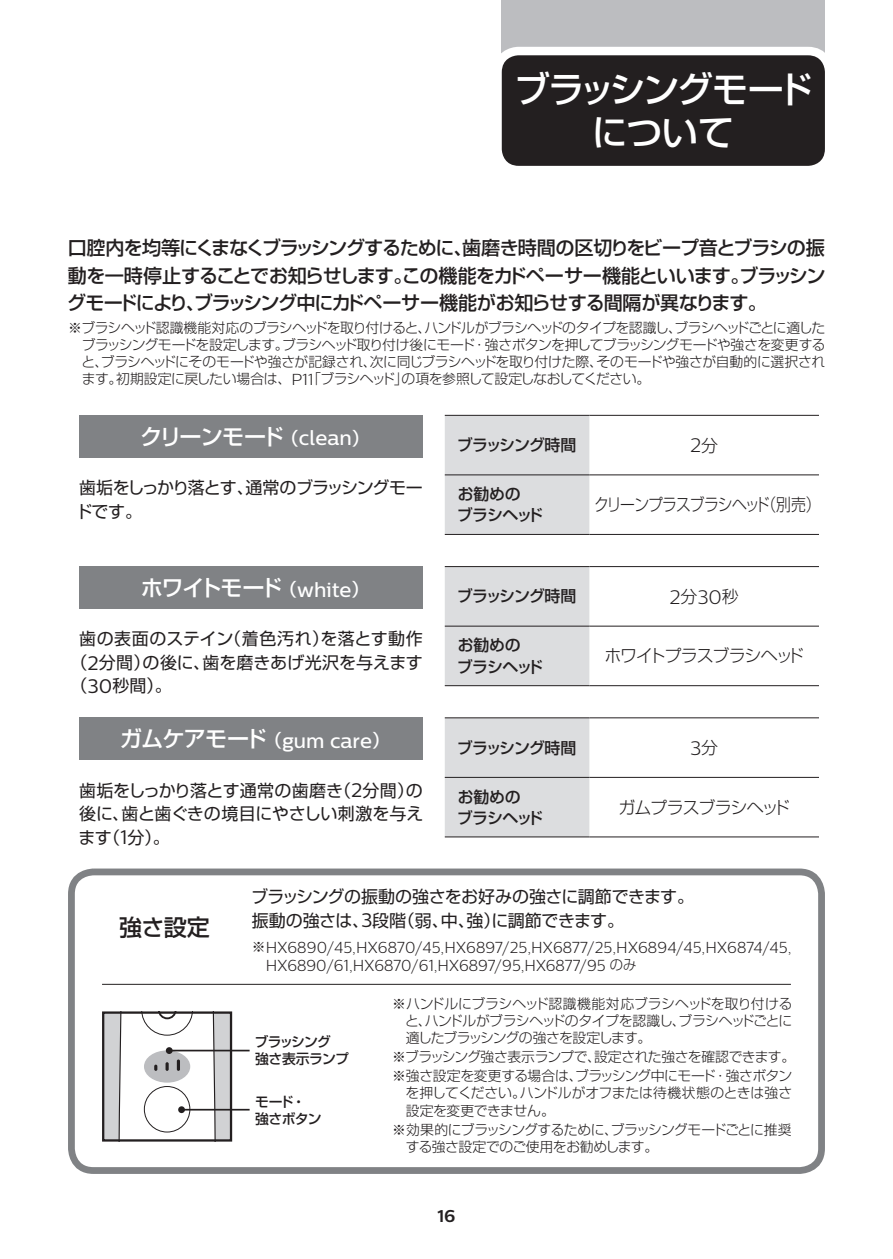
<style>
.page{position:relative;width:893px;height:1259px;background:#fff}
.page>*{position:absolute;margin:0;border:0;box-sizing:border-box;transform-origin:0 0}
.t1{font:500 36px/42.6px "Shin Go Pro";letter-spacing:-.06em;color:#fff;text-align:center}
.t2{font:500 23.1px "Shin Go Pro";color:#231f20}
.t3{font:500 22.2px "Shin Go Pro";letter-spacing:-.045em;color:#fff}
.t4{font:500 22.2px "Shin Go Pro";letter-spacing:-.065em;color:#fff}
.t5{font:300 19.5px "Centrale Sans";color:#231f20}
.t6{font:500 19.2px/27.6px "Shin Go Pro";letter-spacing:-.055em;color:#231f20;text-align:justify}
.t7{font:17.1px/23.4px "Shin Go Pro";letter-spacing:-.01em;color:#231f20;text-align:justify}
.t8{font:17.1px "Shin Go Pro";letter-spacing:-.03em;color:#231f20}
.t9{font:17.1px/23.4px "Shin Go Pro";letter-spacing:-.055em;color:#231f20}
.t10{font:300 17.1px "Shin Go Pro";letter-spacing:-.075em;color:#231f20}
.t11{font:300 17.1px "Shin Go Pro";letter-spacing:-.075em;color:#231f20;scale:.87 1}
.t12{font:700 17.1px "Centrale Sans";color:#231f20}
.t13{font:300 15.9px/18px "Centrale Sans";letter-spacing:.01em;color:#231f20;scale:.96 1}
.t14{font:500 15.9px/21.3px "Shin Go Pro";letter-spacing:-.035em;color:#231f20}
.t15{font:500 15.9px "Shin Go Pro";letter-spacing:-.06em;color:#231f20}
.t16{font:300 13.8px/17.1px "Shin Go Pro";letter-spacing:-.03em;color:#231f20}
.t17{font:500 13.8px/17.1px "Shin Go Pro";letter-spacing:-.05em;color:#231f20}
.s1{font-family:"Centrale Sans";font-size:15.9px}
.s2{font-size:17.7px}
.s3{font-family:"Centrale Sans";font-size:20.4px}
.s4{font-family:"Centrale Sans";font-size:19.5px}
.s5{font-family:"Shin Go Pro";font-size:17.1px}
.s6{font-family:"Shin Go Pro";font-size:13.8px}
</style>
<div class="page">
<div style="left:502px;top:0;width:323px;height:98px;background:#bcbdc0"></div>
<div style="left:497px;top:51px;width:332px;height:119px;background:#231f20;border-radius:21px"></div>
<div style="left:493px;top:47px;width:340px;height:127px;border:9px solid #fff;border-radius:21px"></div>
<div style="left:79px;top:415px;width:344px;height:42px;background:#808285"></div>
<div style="left:79px;top:566px;width:344px;height:43px;background:#808285"></div>
<div style="left:79px;top:717px;width:344px;height:43px;background:#808285"></div>
<hr style="left:102px;top:984px;width:689px;height:1px;background:#231f20">
<div style="left:103px;top:1012px;width:128px;height:128px;background:#d1d2d4"></div>
<svg style="left:118px;top:1014px;width:100px;height:124px;background:#ebebeb"></svg>
<div style="left:102px;top:1011px;width:130px;height:130px;border:2px solid #231f20"></div>
<hr style="left:169px;top:1049px;width:81px;height:2px;background:#231f20">
<div style="left:166px;top:1047px;width:7px;height:7px;background:#231f20;border-radius:50%"></div>
<hr style="left:182px;top:1108px;width:68px;height:2px;background:#231f20">
<div style="left:178px;top:1106px;width:7px;height:7px;background:#231f20;border-radius:50%"></div>
<div style="left:68px;top:868px;width:757px;height:306px;border:7px solid #808285;border-radius:22px"></div>
<div style="left:445px;top:416px;width:144px;height:118px;background:#dcdddf"></div>
<hr style="left:445px;top:415px;width:144px;height:1px;background:#231f20">
<hr style="left:589px;top:415px;width:230px;height:1px;background:#231f20">
<hr style="left:445px;top:474px;width:144px;height:1px;background:#231f20">
<hr style="left:589px;top:474px;width:230px;height:1px;background:#231f20">
<hr style="left:445px;top:534px;width:144px;height:1px;background:#231f20">
<hr style="left:589px;top:534px;width:230px;height:1px;background:#231f20">
<div style="left:445px;top:567px;width:144px;height:118px;background:#dcdddf"></div>
<hr style="left:445px;top:566px;width:144px;height:1px;background:#231f20">
<hr style="left:589px;top:566px;width:230px;height:1px;background:#231f20">
<hr style="left:445px;top:625px;width:144px;height:1px;background:#231f20">
<hr style="left:589px;top:625px;width:230px;height:1px;background:#231f20">
<hr style="left:445px;top:685px;width:144px;height:1px;background:#231f20">
<hr style="left:589px;top:685px;width:230px;height:1px;background:#231f20">
<div style="left:445px;top:718px;width:144px;height:118px;background:#dcdddf"></div>
<hr style="left:445px;top:717px;width:144px;height:1px;background:#231f20">
<hr style="left:589px;top:717px;width:230px;height:1px;background:#231f20">
<hr style="left:445px;top:777px;width:144px;height:1px;background:#231f20">
<hr style="left:589px;top:777px;width:230px;height:1px;background:#231f20">
<hr style="left:445px;top:836px;width:144px;height:1px;background:#231f20">
<hr style="left:589px;top:836px;width:230px;height:1px;background:#231f20">
<h1 class="t1" style="left:514px;top:64px;width:301px">ブラッシングモードについて</h1>
<h3 class="t6" style="left:67px;top:232px;width:760px">口腔内を均等にくまなくブラッシングするために、歯磨き時間の区切りをビープ音とブラシの振動を一時停止することでお知らせします。この機能をカドペーサー機能といいます。ブラッシングモードにより、ブラッシング中にカドペーサー機能がお知らせする間隔が異なります。</h3>
<p class="t16" style="left:82px;top:318px;width:745px;text-align:justify;text-indent:-14px">※ブラシヘッド認識機能対応のブラシヘッドを取り付けると、ハンドルがブラシヘッドのタイプを認識し、ブラシヘッドごとに適したブラッシングモードを設定します。ブラシヘッド取り付け後にモード・強さボタンを押してブラッシングモードや強さを変更すると、ブラシヘッドにそのモードや強さが記録され、次に同じブラシヘッドを取り付けた際、そのモードや強さが自動的に選択されます。初期設定に戻したい場合は、<span class="s1">P11</span>「ブラシヘッド」の項を参照して設定しなおしてください。</p>
<h3 class="t4" style="left:140px;top:418px;width:231px">クリーンモード<span class="s2">（</span><span class="s3">clean</span><span class="s2">）</span></h3>
<p class="t9" style="left:75px;top:474px;width:349px">歯垢をしっかり落とす、通常のブラッシングモードです。</p>
<h3 class="t3" style="left:141px;top:569px;width:230px">ホワイトモード<span class="s2">（</span><span class="s3">white</span><span class="s2">）</span></h3>
<p class="t7" style="left:71px;top:625px;width:354px;text-indent:9px">歯の表面のステイン（着色汚れ）を落とす動作（<span class="s4">2</span>分間）の後に、歯を磨きあげ光沢を与えます（<span class="s4">30</span>秒間）。</p>
<h3 class="t3" style="left:120px;top:720px;width:271px">ガムケアモード<span class="s2">（</span><span class="s3">gum care</span><span class="s2">）</span></h3>
<p class="t7" style="left:79px;top:776px;width:346px">歯垢をしっかり落とす通常の歯磨き（<span class="s4">2</span>分間）の後に、歯と歯ぐきの境目にやさしい刺激を与えます（<span class="s4">1</span>分）。</p>
<p class="t15" style="left:457px;top:432px;width:121px">ブラッシング時間</p>
<h3 class="t5" style="left:690px;top:434px;width:29px">2<span class="s5">分</span></h3>
<p class="t14" style="left:457px;top:481px;width:88px">お勧めの<br>ブラシヘッド</p>
<p class="t11" style="left:594px;top:490px;width:262px">クリーンプラスブラシヘッド（別売）</p>
<p class="t15" style="left:457px;top:583px;width:121px">ブラッシング時間</p>
<h3 class="t5" style="left:669px;top:585px;width:71px">2<span class="s5">分</span>30<span class="s5">秒</span></h3>
<p class="t14" style="left:457px;top:633px;width:88px">お勧めの<br>ブラシヘッド</p>
<p class="t10" style="left:605px;top:642px;width:201px">ホワイトプラスブラシヘッド</p>
<p class="t15" style="left:457px;top:734px;width:121px">ブラッシング時間</p>
<h3 class="t5" style="left:690px;top:737px;width:30px">3<span class="s5">分</span></h3>
<p class="t14" style="left:457px;top:784px;width:88px">お勧めの<br>ブラシヘッド</p>
<p class="t10" style="left:619px;top:793px;width:173px">ガムプラスブラシヘッド</p>
<p class="t8" style="left:251px;top:883px;width:444px">ブラッシングの振動の強さをお好みの強さに調節できます。</p>
<h2 class="t2" style="left:119px;top:908px;width:92px">強さ設定</h2>
<p class="t7" style="left:252px;top:906px;width:374px">振動の強さは、<span class="s4">3</span>段階（弱、中、強）に調節できます。</p>
<p class="t13" style="left:266px;top:938px;width:549px;text-indent:-14px"><span class="s6">※</span>HX6890/45,HX6870/45,HX6897/25,HX6877/25,HX6894/45,HX6874/45,<br>HX6890/61,HX6870/61,HX6897/95,HX6877/95 <span class="s6">のみ</span></p>
<p class="t17" style="left:255px;top:1032px;width:96px">ブラッシング<br>強さ表示ランプ</p>
<p class="t17" style="left:255px;top:1091px;width:68px">モード・強さボタン</p>
<p class="t16" style="left:405px;top:993px;width:389px;text-align:justify;text-indent:-13px">※ハンドルにブラシヘッド認識機能対応ブラシヘッドを取り付けると、ハンドルがブラシヘッドのタイプを認識し、ブラシヘッドごとに適したブラッシングの強さを設定します。</p>
<p class="t16" style="left:392px;top:1045px;width:405px;line-height:19.2px">※ブラッシング強さ表示ランプで、設定された強さを確認できます。※強さ設定を変更する場合は、ブラッシング中にモード・強さボタン</p>
<p class="t16" style="left:405px;top:1083px;width:388px">を押してください。ハンドルがオフまたは待機状態のときは強さ設定を変更できません。</p>
<p class="t16" style="left:406px;top:1119px;width:388px;text-indent:-14px">※効果的にブラッシングするために、ブラッシングモードごとに推奨する強さ設定でのご使用をお勧めします。</p>
<p class="t12" style="left:437px;top:1206px;width:20px">16</p>
</div>
